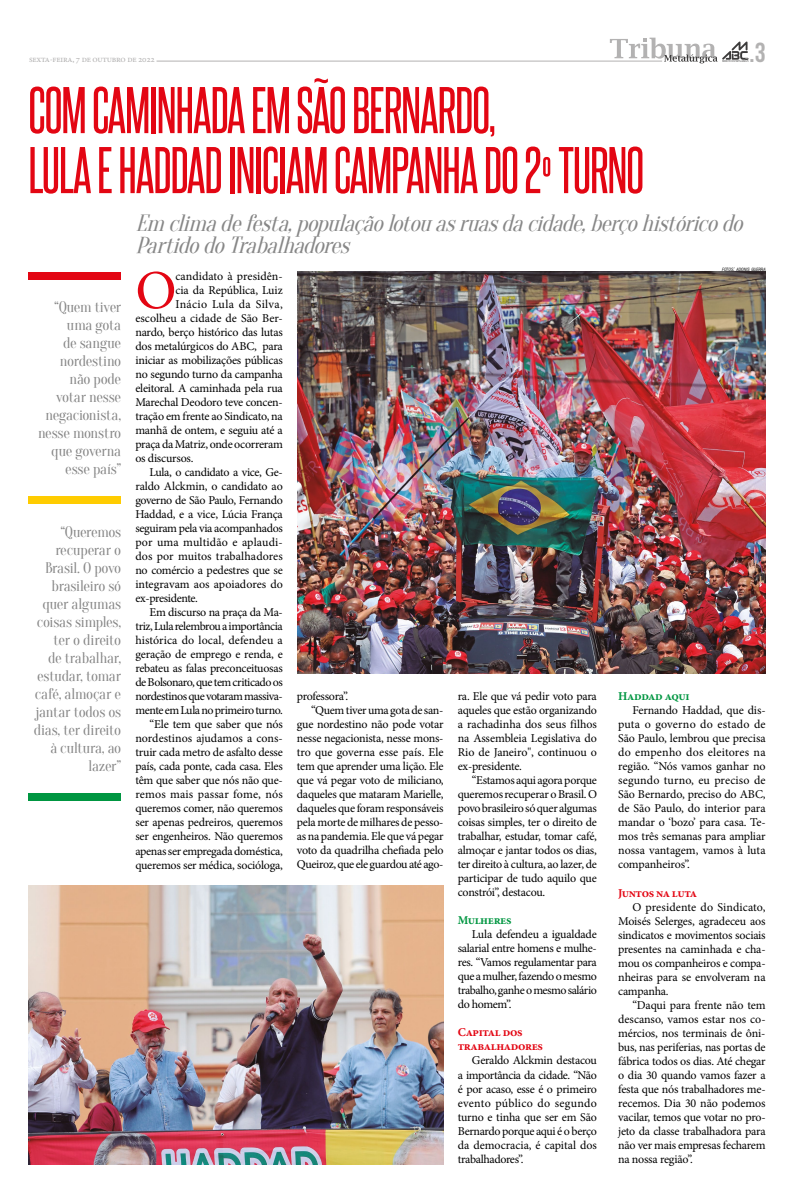
<style>
.page{position:relative;width:794px;height:1191px;background:#fff}
.page>*{position:absolute;margin:0;border:0;box-sizing:border-box;transform-origin:0 0}
.t1{font:56px/60px "Steelfish Rg";letter-spacing:-.02em;color:#e30613}
.t2{font:55.1px "Minion Pro";color:#e30613}
.t3{font:27.5px "Bebas Neue";color:#b3b2b2}
.t4{font:italic 23px/22px "Oranienbaum";color:#878787}
.t5{font:15px/18px "Oranienbaum";letter-spacing:-.02em;color:#878787;text-align:right}
.t6{font:12px/14px "Minion Pro";letter-spacing:-.02em;color:#000;text-align:justify}
.t7{font:700 12px/14px "Minion Pro";letter-spacing:-.03em;color:#e30613}
.t8{font:700 12px "Minion Pro";letter-spacing:-.03em;color:#009641}
.t9{font:9px "Minion Pro";letter-spacing:-.03em;color:#b3b2b2}
.t10{font:italic condensed 4.4px "Swiss 721 BT";color:#000}
.s1{font-size:6.2px}
</style>
<div class="page">
<hr style="left:156px;top:61px;width:506px;height:1px;background:#b3b2b2">
<svg style="left:610px;top:38px;width:138px;height:25px"></svg>
<div style="left:28px;top:272px;width:93px;height:8px;background:#e30613"></div>
<div style="left:28px;top:496px;width:93px;height:8px;background:#fc0"></div>
<div style="left:28px;top:792px;width:93px;height:8px;background:#009641"></div>
<img style="left:297px;top:272px;width:468px;height:401px">
<img style="left:28px;top:885px;width:415px;height:279px">
<p class="t9" style="left:29px;top:53px;width:127px">sexta-feira, 7 de outubro de 2022</p>
<h3 class="t3" style="left:749px;top:37px;width:18px">.3</h3>
<h1 class="t1" style="left:28px;top:76px;width:617px">COM CAMINHADA EM SÃO BERNARDO,<br>LULA E HADDAD INICIAM CAMPANHA DO 2º TURNO</h1>
<h3 class="t4" style="left:135px;top:213px;width:616px">Em climadefesta,populaçãolotouasruasdacidade,berçohistóricodo<br>PartidodoTrabalhadores</h3>
<p class="t5" style="left:38px;top:298px;width:85px">“Quem tiver uma gota<br>de sangue nordestino não pode votar nesse negacionista, nesse monstro que governa esse país”</p>
<p class="t5" style="left:34px;top:523px;width:89px">“Queremos recuperar o<br>Brasil. O povo brasileiro só quer algumas coisas simples, ter o direito<br>de trabalhar, estudar, tomar café, almoçar e jantar todos os dias, ter direito à cultura, ao lazer”</p>
<h2 class="t2" style="left:135px;top:254px;width:43px">O</h2>
<p class="t6" style="left:175px;top:269px;width:109px">candidato à presidên-</p>
<p class="t6" style="left:175px;top:283px;width:109px">cia da República, Luiz</p>
<p class="t6" style="left:175px;top:297px;width:109px">Inácio Lula da Silva,</p>
<p class="t6" style="left:135px;top:311px;width:149px">escolheu a cidade de São Ber-</p>
<p class="t6" style="left:135px;top:325px;width:149px">nardo, berço histórico das lutas</p>
<p class="t6" style="left:135px;top:339px;width:149px">dos metalúrgicos do ABC, para</p>
<p class="t6" style="left:135px;top:353px;width:149px">iniciar as mobilizações públicas</p>
<p class="t6" style="left:135px;top:367px;width:149px">no segundo turno da campanha</p>
<p class="t6" style="left:135px;top:381px;width:149px">eleitoral. A caminhada pela rua</p>
<p class="t6" style="left:135px;top:395px;width:149px">Marechal Deodoro teve concen-</p>
<p class="t6" style="left:135px;top:409px;width:149px">tração em frente ao Sindicato, na</p>
<p class="t6" style="left:135px;top:423px;width:149px">manhã de ontem, e seguiu até a</p>
<p class="t6" style="left:135px;top:437px;width:149px">praça da Matriz, onde ocorreram</p>
<p class="t6" style="left:135px;top:451px;width:60px">os discursos.</p>
<p class="t6" style="left:150px;top:465px;width:135px">Lula, o candidato a vice, Ge-</p>
<p class="t6" style="left:135px;top:479px;width:149px">raldo Alckmin, o candidato ao</p>
<p class="t6" style="left:135px;top:493px;width:149px">governo de São Paulo, Fernando</p>
<p class="t6" style="left:135px;top:507px;width:149px">Haddad, e a vice, Lúcia França</p>
<p class="t6" style="left:135px;top:521px;width:149px">seguiram pela via acompanhados</p>
<p class="t6" style="left:135px;top:535px;width:149px">por uma multidão e aplaudi-</p>
<p class="t6" style="left:135px;top:549px;width:149px">dos por muitos trabalhadores</p>
<p class="t6" style="left:135px;top:563px;width:149px">no comércio a pedestres que se</p>
<p class="t6" style="left:135px;top:577px;width:149px">integravam aos apoiadores do</p>
<p class="t6" style="left:135px;top:591px;width:64px">ex-presidente.</p>
<p class="t6" style="left:150px;top:605px;width:135px">Em discurso na praça da Ma-</p>
<p class="t6" style="left:135px;top:619px;width:149px">triz, Lula relembrou a importância</p>
<p class="t6" style="left:135px;top:633px;width:149px">histórica do local, defendeu a</p>
<p class="t6" style="left:135px;top:647px;width:149px">geração de emprego e renda, e</p>
<p class="t6" style="left:135px;top:661px;width:149px">rebateu as falas preconceituosas</p>
<p class="t6" style="left:135px;top:675px;width:149px">de Bolsonaro, que tem criticado os</p>
<p class="t6" style="left:135px;top:689px;width:149px">nordestinos que votaram massiva-</p>
<p class="t6" style="left:135px;top:703px;width:149px">mente em Lula no primeiro turno.</p>
<p class="t6" style="left:150px;top:717px;width:135px">“Ele tem que saber que nós</p>
<p class="t6" style="left:135px;top:731px;width:149px">nordestinos ajudamos a cons-</p>
<p class="t6" style="left:135px;top:745px;width:149px">truir cada metro de asfalto desse</p>
<p class="t6" style="left:135px;top:759px;width:149px">país, cada ponte, cada casa. Eles</p>
<p class="t6" style="left:135px;top:773px;width:149px">têm que saber que nós não que-</p>
<p class="t6" style="left:135px;top:787px;width:149px">remos mais passar fome, nós</p>
<p class="t6" style="left:135px;top:801px;width:149px">queremos comer, não queremos</p>
<p class="t6" style="left:135px;top:815px;width:149px">ser apenas pedreiros, queremos</p>
<p class="t6" style="left:135px;top:829px;width:149px">ser engenheiros. Não queremos</p>
<p class="t6" style="left:135px;top:843px;width:149px">apenas ser empregada doméstica,</p>
<p class="t6" style="left:135px;top:857px;width:149px">queremos ser médica, socióloga,</p>
<p class="t6" style="left:297px;top:689px;width:53px">professora”.</p>
<p class="t6" style="left:311px;top:703px;width:134px">“Quem tiver uma gota de san-</p>
<p class="t6" style="left:297px;top:717px;width:148px">gue nordestino não pode votar</p>
<p class="t6" style="left:297px;top:731px;width:148px">nesse negacionista, nesse mons-</p>
<p class="t6" style="left:297px;top:745px;width:148px">tro que governa esse país. Ele</p>
<p class="t6" style="left:297px;top:759px;width:148px">tem que aprender uma lição. Ele</p>
<p class="t6" style="left:297px;top:773px;width:148px">que vá pegar voto de miliciano,</p>
<p class="t6" style="left:297px;top:787px;width:148px">daqueles que mataram Marielle,</p>
<p class="t6" style="left:297px;top:801px;width:148px">daqueles que foram responsáveis</p>
<p class="t6" style="left:297px;top:815px;width:148px">pela morte de milhares de pesso-</p>
<p class="t6" style="left:297px;top:829px;width:148px">as na pandemia. Ele que vá pegar</p>
<p class="t6" style="left:297px;top:843px;width:148px">voto da quadrilha chefiada pelo</p>
<p class="t6" style="left:297px;top:857px;width:148px">Queiroz, que ele guardou até ago-</p>
<p class="t6" style="left:458px;top:689px;width:141px">ra. Ele que vá pedir voto para aqueles que estão organizando a rachadinha dos seus filhos na Assembleia Legislativa do Rio de Janeiro", continuou o ex-presidente.</p>
<p class="t6" style="left:458px;top:773px;width:141px;text-indent:14px">“Estamos aqui agora porque queremos recuperar o Brasil. O povo brasileiro só quer algumas coisas simples, ter o direito de trabalhar, estudar, tomar café, almoçar e jantar todos os dias, ter direito à cultura, ao lazer, de participar de tudo aquilo que constrói”, destacou.</p>
<p class="t8" style="left:458px;top:912px;width:55px">Mulheres</p>
<p class="t6" style="left:458px;top:927px;width:141px;text-indent:14px">Lula defendeu a igualdade salarial entre homens e mulhe&shy;res. “Vamos regulamentar para que a mulher, fazendo o mesmo trabalho, ganhe o mesmo salário do homem”.</p>
<p class="t7" style="left:458px;top:1025px;width:87px">Capital dos trabalhadores</p>
<p class="t6" style="left:458px;top:1053px;width:141px;text-indent:14px">Geraldo Alckmin destacou a importância da cidade. “Não é por acaso, esse é o primeiro evento público do segundo turno e tinha que ser em São Bernardo porque aqui é o berço da democracia, é capital dos trabalhadores”.</p>
<p class="t10" style="left:722px;top:267px;width:45px">FOTOS<span class="s1">:</span> ADONIS GUERRA</p>
<p class="t8" style="left:618px;top:688px;width:73px">Haddad aqui</p>
<p class="t6" style="left:618px;top:703px;width:149px;text-indent:14px">Fernando Haddad, que dis&shy;puta o governo do estado de São Paulo, lembrou que precisa do empenho dos eleitores na região. “Nós vamos ganhar no segundo turno, eu preciso de São Bernardo, preciso do ABC, de São Paulo, do interior para mandar o ‘bozo’ para casa. Te&shy;mos três semanas para ampliar nossa vantagem, vamos à luta companheiros”.</p>
<p class="t7" style="left:618px;top:885px;width:81px">Juntos na luta</p>
<p class="t6" style="left:618px;top:899px;width:149px;text-indent:14px">O presidente do Sindicato, Moisés Selerges, agradeceu aos sindicatos e movimentos sociais presentes na caminhada e cha&shy;mou os companheiros e compa&shy;nheiras para se envolveram na campanha.</p>
<p class="t6" style="left:618px;top:997px;width:149px;text-indent:14px">“Daqui para frente não tem descanso, vamos estar nos co&shy;mércios, nos terminais de ôni&shy;bus, nas periferias, nas portas de fábrica todos os dias. Até chegar o dia 30 quando vamos fazer a festa que nós trabalhadores me&shy;recemos. Dia 30 não podemos vacilar, temos que votar no pro&shy;jeto da classe trabalhadora para não ver mais empresas fecharem na nossa região”.</p>
</div>
